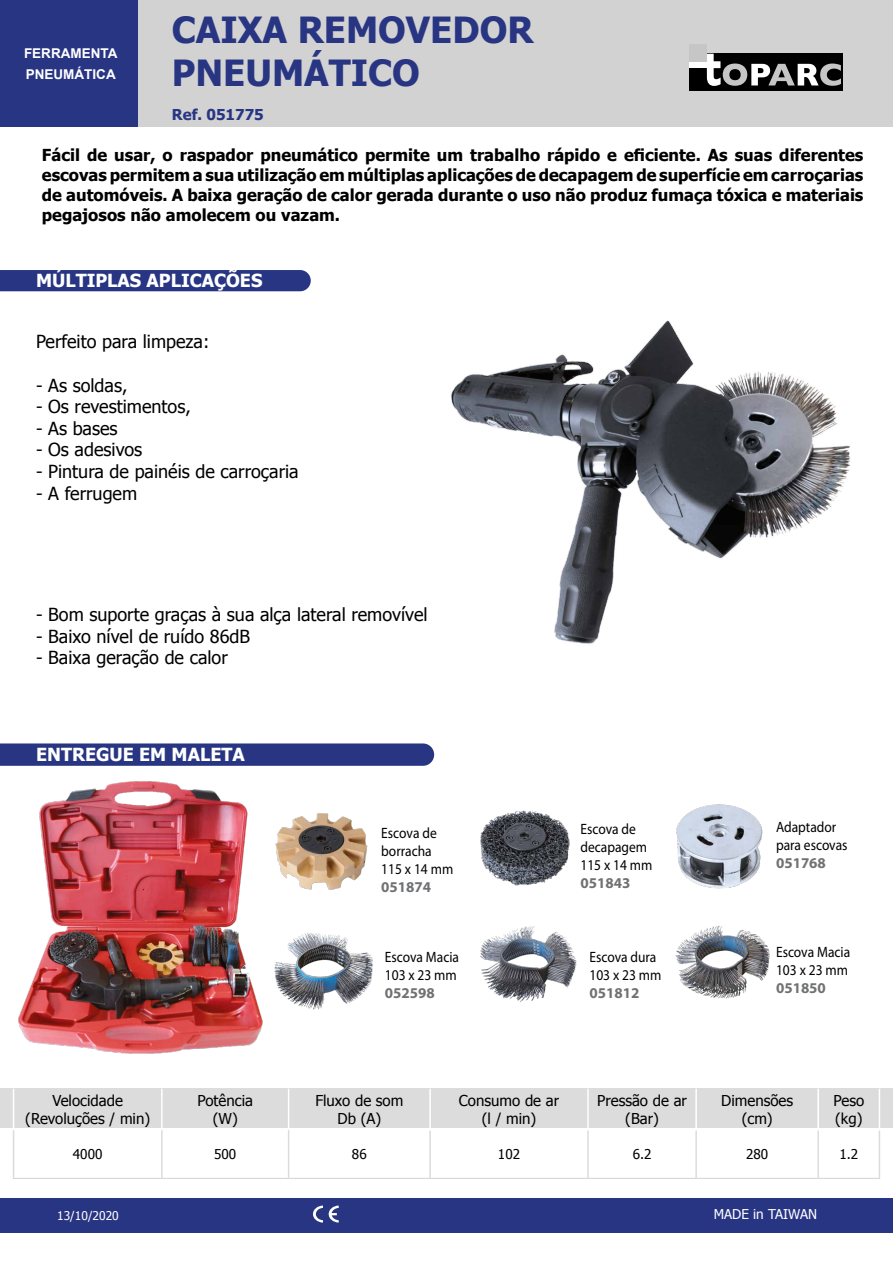
<style>
.page{position:relative;width:893px;height:1263px;background:#fff}
.page>*{position:absolute;margin:0;border:0;box-sizing:border-box;transform-origin:0 0}
.t1{font:700 36px/43.2px "Tahoma";color:#283583}
.t2{font:18px "Tahoma";color:#000}
.t3{font:700 18px "Tahoma";color:#fff}
.t4{font:700 16.5px/19.8px "Tahoma";color:#000;text-align:justify}
.t5{font:15px/18px "Myriad Pro";color:#000;scale:.9 1}
.t6{font:15px/18px "Tahoma";color:#000;text-align:center}
.t7{font:700 15px "Myriad Pro";color:#707173}
.t8{font:700 15px "Tahoma";color:#283583}
.t9{font:13.5px "Tahoma";color:#000}
.t10{font:700 13.5px/21px "Arial";color:#fff}
.t11{font:13.5px "Tahoma";color:#fff}
.t12{font:12px "Tahoma";color:#fff}
</style>
<div class="page">
<div style="left:137px;top:0;width:756px;height:127px;background:#d2d2d2"></div>
<div style="left:0;top:1198px;width:893px;height:34px;background:#283583"></div>
<div style="left:0;top:0;width:137px;height:127px;background:#283583"></div>
<div style="left:0;top:270px;width:311px;height:21px;background:#283583"></div>
<svg style="left:0;top:743px;width:434px;height:23px;background:#2f3b87"></svg>
<div style="left:0;top:1089px;width:893px;height:39px;background:#dcdcdc"></div>
<svg style="left:313px;top:1205px;width:10px;height:17px"></svg>
<svg style="left:329px;top:1205px;width:10px;height:17px"></svg>
<div style="left:690px;top:54px;width:153px;height:37px;background:#000"></div>
<svg style="left:707px;top:54px;width:134px;height:32px"></svg>
<svg style="left:690px;top:61px;width:17px;height:7px"></svg>
<div style="left:690px;top:44px;width:17px;height:17px;background:#c6c6c6"></div>
<img style="left:676px;top:804px;width:87px;height:85px">
<img style="left:675px;top:925px;width:95px;height:74px">
<img style="left:480px;top:926px;width:97px;height:76px">
<img style="left:275px;top:933px;width:98px;height:77px">
<img style="left:275px;top:813px;width:93px;height:77px">
<img style="left:480px;top:810px;width:90px;height:76px">
<img style="left:18px;top:781px;width:257px;height:273px">
<hr style="left:161px;top:1089px;width:2px;height:41px;background:#fff">
<hr style="left:288px;top:1089px;width:1px;height:41px;background:#fff">
<hr style="left:429px;top:1089px;width:2px;height:41px;background:#fff">
<hr style="left:587px;top:1089px;width:2px;height:41px;background:#fff">
<hr style="left:695px;top:1089px;width:2px;height:41px;background:#fff">
<hr style="left:817px;top:1089px;width:2px;height:41px;background:#fff">
<hr style="left:879px;top:1089px;width:1px;height:41px;background:#fff">
<hr style="left:13px;top:1089px;width:1px;height:41px;background:#fff">
<hr style="left:13px;top:1178px;width:149px;height:1px;background:#d2d2d2">
<hr style="left:162px;top:1178px;width:127px;height:1px;background:#d2d2d2">
<hr style="left:289px;top:1178px;width:141px;height:1px;background:#d2d2d2">
<hr style="left:430px;top:1178px;width:158px;height:1px;background:#d2d2d2">
<hr style="left:588px;top:1178px;width:108px;height:1px;background:#d2d2d2">
<hr style="left:696px;top:1178px;width:122px;height:1px;background:#d2d2d2">
<hr style="left:818px;top:1178px;width:62px;height:1px;background:#d2d2d2">
<hr style="left:13px;top:1130px;width:1px;height:48px;background:#dcdcdc">
<hr style="left:161px;top:1130px;width:2px;height:48px;background:#dcdcdc">
<hr style="left:288px;top:1130px;width:1px;height:48px;background:#dcdcdc">
<hr style="left:429px;top:1130px;width:2px;height:48px;background:#dcdcdc">
<hr style="left:587px;top:1130px;width:2px;height:48px;background:#dcdcdc">
<hr style="left:695px;top:1130px;width:2px;height:48px;background:#dcdcdc">
<hr style="left:817px;top:1130px;width:2px;height:48px;background:#dcdcdc">
<hr style="left:879px;top:1130px;width:1px;height:48px;background:#dcdcdc">
<img style="left:450px;top:320px;width:401px;height:324px">
<p class="t10" style="left:24px;top:43px;width:95px">FERRAMENTA<br>PNEUMÁTICA</p>
<h1 class="t1" style="left:172px;top:6px;width:363px">CAIXA REMOVEDOR<br>PNEUMÁTICO</h1>
<p class="t8" style="left:172px;top:104px;width:93px">Ref. 051775</p>
<p class="t4" style="left:42px;top:145px;width:823px">Fácil de usar, o raspador pneumático permite um trabalho rápido e eficiente. As suas diferentes escovas permitem a sua utilização em múltiplas aplicações de decapagem de superfície em carroçarias de automóveis. A baixa geração de calor gerada durante o uso não produz fumaça tóxica e materiais pegajosos não amolecem ou vazam.</p>
<p class="t3" style="left:36px;top:268px;width:228px">MÚLTIPLAS APLICAÇÕES</p>
<p class="t2" style="left:36px;top:330px;width:175px">Perfeito para limpeza:</p>
<p class="t2" style="left:36px;top:373px;width:93px">- As soldas,</p>
<p class="t2" style="left:36px;top:395px;width:156px">- Os revestimentos,</p>
<p class="t2" style="left:36px;top:416px;width:83px">- As bases</p>
<p class="t2" style="left:36px;top:438px;width:108px">- Os adesivos</p>
<p class="t2" style="left:36px;top:459px;width:264px">- Pintura de painéis de carroçaria</p>
<p class="t2" style="left:36px;top:481px;width:103px">- A ferrugem</p>
<p class="t2" style="left:36px;top:602px;width:393px">- Bom suporte graças à sua alça lateral removível</p>
<p class="t2" style="left:36px;top:624px;width:215px">- Baixo nível de ruído 86dB</p>
<p class="t2" style="left:36px;top:646px;width:193px">- Baixa geração de calor</p>
<p class="t3" style="left:36px;top:742px;width:210px">ENTREGUE EM MALETA</p>
<p class="t5" style="left:381px;top:824px;width:81px">Escova de borracha<br>115 x 14 mm</p>
<p class="t7" style="left:381px;top:877px;width:51px">051874</p>
<p class="t5" style="left:385px;top:948px;width:84px">Escova Macia<br>103 x 23 mm</p>
<p class="t7" style="left:385px;top:983px;width:51px">052598</p>
<p class="t5" style="left:580px;top:820px;width:81px">Escova de decapagem<br>115 x 14 mm</p>
<p class="t7" style="left:580px;top:873px;width:51px">051843</p>
<p class="t5" style="left:589px;top:948px;width:81px">Escova dura<br>103 x 23 mm</p>
<p class="t7" style="left:589px;top:983px;width:51px">051812</p>
<p class="t5" style="left:776px;top:818px;width:81px">Adaptador para escovas</p>
<p class="t7" style="left:776px;top:853px;width:51px">051768</p>
<p class="t5" style="left:776px;top:943px;width:84px">Escova Macia<br>103 x 23 mm</p>
<p class="t7" style="left:776px;top:979px;width:51px">051850</p>
<p class="t6" style="left:25px;top:1091px;width:126px">Velocidade (Revoluções / min)</p>
<p class="t6" style="left:197px;top:1091px;width:57px">Potência (W)</p>
<p class="t6" style="left:315px;top:1091px;width:90px">Fluxo de som<br>Db (A)</p>
<p class="t6" style="left:459px;top:1091px;width:102px">Consumo de ar (l / min)</p>
<p class="t6" style="left:597px;top:1091px;width:91px">Pressão de ar (Bar)</p>
<p class="t6" style="left:721px;top:1091px;width:73px">Dimensões (cm)</p>
<p class="t6" style="left:833px;top:1091px;width:32px;text-align:left">Peso (kg)</p>
<p class="t9" style="left:73px;top:1145px;width:31px">4000</p>
<p class="t9" style="left:214px;top:1145px;width:24px">500</p>
<p class="t9" style="left:352px;top:1145px;width:16px">86</p>
<p class="t9" style="left:498px;top:1145px;width:24px">102</p>
<p class="t9" style="left:633px;top:1145px;width:20px">6.2</p>
<p class="t9" style="left:746px;top:1145px;width:24px">280</p>
<p class="t9" style="left:839px;top:1145px;width:20px">1.2</p>
<p class="t12" style="left:57px;top:1207px;width:63px">13/10/2020</p>
<p class="t11" style="left:714px;top:1205px;width:105px">MADE in TAIWAN</p>
</div>
